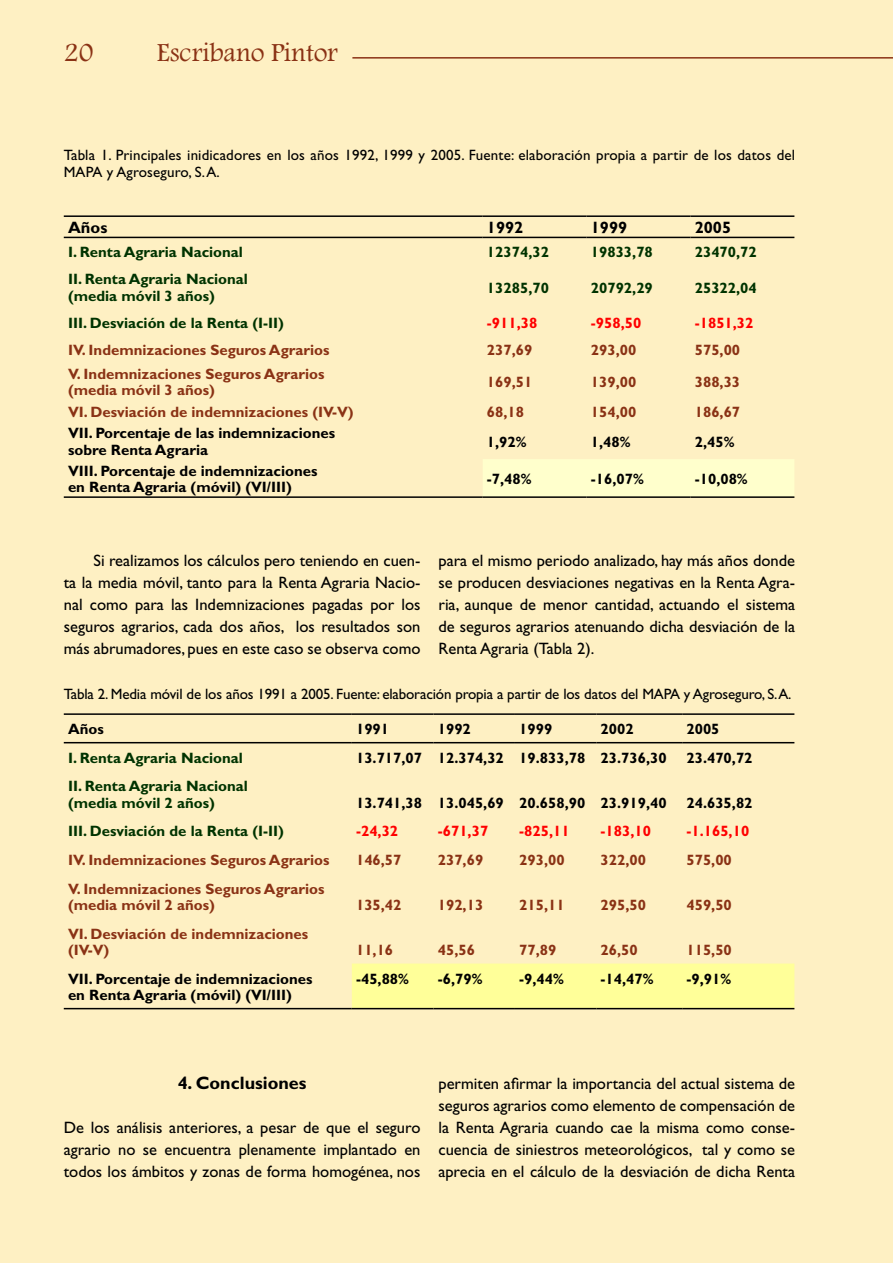
<style>
.page{position:relative;width:893px;height:1263px;background:#fef0c3}
.page>*{position:absolute;margin:0;border:0;box-sizing:border-box;transform-origin:0 0}
.t1{font:27px "Footlight MT Light";color:#8a3215}
.t2{font:700 18px "Gill Sans";color:#000}
.t3{font:16.5px/22px "Gill Sans";color:#000;text-align:justify}
.t4{font:700 16.5px "Gill Sans";color:#000}
.t5{font:700 15px/16.5px "Gill Sans";color:#8a3215}
.t6{font:700 15px/16.5px "Gill Sans";color:#000}
.t7{font:700 15px/16.5px "Gill Sans";color:#030}
.t8{font:15px/16.5px "Gill Sans";letter-spacing:.01em;color:#000}
.t9{font:15px "Gill Sans";letter-spacing:-.01em;color:#000}
.t10{font:700 15px "Gill Sans";color:#f00}
</style>
<div class="page">
<hr style="left:352px;top:57px;width:541px;height:2px;background:#8a3215">
<div style="left:483px;top:459px;width:311px;height:37px;background:#ffc"></div>
<hr style="left:64px;top:215px;width:419px;height:2px;background:#000">
<hr style="left:483px;top:215px;width:104px;height:2px;background:#000">
<hr style="left:587px;top:215px;width:103px;height:2px;background:#000">
<hr style="left:690px;top:215px;width:104px;height:2px;background:#000">
<hr style="left:64px;top:237px;width:419px;height:1px;background:#000">
<hr style="left:483px;top:237px;width:104px;height:1px;background:#000">
<hr style="left:587px;top:237px;width:103px;height:1px;background:#000">
<hr style="left:690px;top:237px;width:104px;height:1px;background:#000">
<hr style="left:64px;top:496px;width:419px;height:2px;background:#000">
<hr style="left:483px;top:496px;width:104px;height:2px;background:#000">
<hr style="left:587px;top:496px;width:103px;height:2px;background:#000">
<hr style="left:690px;top:496px;width:104px;height:2px;background:#000">
<div style="left:352px;top:963px;width:442px;height:45px;background:#ff9"></div>
<hr style="left:64px;top:713px;width:288px;height:2px;background:#000">
<hr style="left:352px;top:713px;width:82px;height:2px;background:#000">
<hr style="left:434px;top:713px;width:81px;height:2px;background:#000">
<hr style="left:515px;top:713px;width:81px;height:2px;background:#000">
<hr style="left:596px;top:713px;width:86px;height:2px;background:#000">
<hr style="left:682px;top:713px;width:112px;height:2px;background:#000">
<hr style="left:64px;top:742px;width:288px;height:1px;background:#000">
<hr style="left:352px;top:742px;width:82px;height:1px;background:#000">
<hr style="left:434px;top:742px;width:81px;height:1px;background:#000">
<hr style="left:515px;top:742px;width:81px;height:1px;background:#000">
<hr style="left:596px;top:742px;width:86px;height:1px;background:#000">
<hr style="left:682px;top:742px;width:112px;height:1px;background:#000">
<hr style="left:64px;top:1008px;width:288px;height:1px;background:#000">
<hr style="left:352px;top:1008px;width:82px;height:1px;background:#000">
<hr style="left:434px;top:1008px;width:81px;height:1px;background:#000">
<hr style="left:515px;top:1008px;width:81px;height:1px;background:#000">
<hr style="left:596px;top:1008px;width:86px;height:1px;background:#000">
<hr style="left:682px;top:1008px;width:112px;height:1px;background:#000">
<h1 class="t1" style="left:64px;top:37px;width:31px">20</h1>
<h1 class="t1" style="left:157px;top:37px;width:183px">Escribano Pintor</h1>
<p class="t8" style="left:64px;top:147px;width:733px">Tabla 1. Principales inidicadores en los años 1992, 1999 y 2005. Fuente: elaboración propia a partir de los datos del<br>MAPA y Agroseguro, S. A.</p>
<p class="t4" style="left:68px;top:218px;width:41px">Años</p>
<p class="t4" style="left:487px;top:218px;width:38px">1992</p>
<p class="t4" style="left:591px;top:218px;width:38px">1999</p>
<p class="t4" style="left:695px;top:218px;width:38px">2005</p>
<p class="t7" style="left:68px;top:243px;width:176px">I. Renta Agraria Nacional</p>
<p class="t7" style="left:487px;top:243px;width:64px">12374,32</p>
<p class="t7" style="left:591px;top:243px;width:64px">19833,78</p>
<p class="t7" style="left:695px;top:243px;width:64px">23470,72</p>
<p class="t7" style="left:68px;top:271px;width:181px">II. Renta Agraria Nacional (media móvil 3 años)</p>
<p class="t7" style="left:487px;top:279px;width:64px">13285,70</p>
<p class="t7" style="left:591px;top:279px;width:64px">20792,29</p>
<p class="t7" style="left:695px;top:279px;width:64px">25322,04</p>
<p class="t7" style="left:68px;top:315px;width:217px">III. Desviación de la Renta (I-II)</p>
<p class="t10" style="left:487px;top:314px;width:52px">-911,38</p>
<p class="t10" style="left:591px;top:314px;width:52px">-958,50</p>
<p class="t10" style="left:695px;top:314px;width:60px">-1851,32</p>
<p class="t5" style="left:68px;top:342px;width:263px">IV. Indemnizaciones Seguros Agrarios</p>
<p class="t5" style="left:487px;top:342px;width:47px">237,69</p>
<p class="t5" style="left:591px;top:342px;width:47px">293,00</p>
<p class="t5" style="left:695px;top:342px;width:47px">575,00</p>
<p class="t5" style="left:68px;top:365px;width:258px">V. Indemnizaciones Seguros Agrarios (media móvil 3 años)</p>
<p class="t5" style="left:487px;top:373px;width:47px">169,51</p>
<p class="t5" style="left:591px;top:373px;width:47px">139,00</p>
<p class="t5" style="left:695px;top:373px;width:47px">388,33</p>
<p class="t5" style="left:68px;top:403px;width:287px">VI. Desviación de indemnizaciones (IV-V)</p>
<p class="t5" style="left:487px;top:403px;width:39px">68,18</p>
<p class="t5" style="left:591px;top:403px;width:47px">154,00</p>
<p class="t5" style="left:695px;top:403px;width:47px">186,67</p>
<p class="t6" style="left:68px;top:425px;width:269px">VII. Porcentaje de las indemnizaciones sobre Renta Agraria</p>
<p class="t6" style="left:487px;top:433px;width:41px">1,92%</p>
<p class="t6" style="left:591px;top:433px;width:41px">1,48%</p>
<p class="t6" style="left:695px;top:433px;width:41px">2,45%</p>
<p class="t6" style="left:68px;top:462px;width:251px">VIII. Porcentaje de indemnizaciones en Renta Agraria (móvil) (VI/III)</p>
<p class="t6" style="left:487px;top:470px;width:46px">-7,48%</p>
<p class="t6" style="left:591px;top:470px;width:54px">-16,07%</p>
<p class="t6" style="left:695px;top:470px;width:54px">-10,08%</p>
<p class="t3" style="left:64px;top:549px;width:358px;text-indent:30px">Si realizamos los cálculos pero teniendo en cuen&shy;ta la media móvil, tanto para la Renta Agraria Nacio&shy;nal como para las Indemnizaciones pagadas por los seguros agrarios, cada dos años, los resultados son más abrumadores, pues en este caso se observa como</p>
<p class="t3" style="left:438px;top:549px;width:358px">para el mismo periodo analizado, hay más años donde se producen desviaciones negativas en la Renta Agra&shy;ria, aunque de menor cantidad, actuando el sistema de seguros agrarios atenuando dicha desviación de la Renta Agraria (Tabla 2).</p>
<p class="t9" style="left:64px;top:685px;width:729px">Tabla 2. Media móvil de los años 1991 a 2005. Fuente: elaboración propia a partir de los datos del MAPA y Agroseguro, S.A.</p>
<p class="t6" style="left:68px;top:721px;width:37px">Años</p>
<p class="t6" style="left:356px;top:721px;width:35px">1991</p>
<p class="t6" style="left:438px;top:721px;width:35px">1992</p>
<p class="t6" style="left:519px;top:721px;width:35px">1999</p>
<p class="t6" style="left:601px;top:721px;width:35px">2002</p>
<p class="t6" style="left:686px;top:721px;width:35px">2005</p>
<p class="t7" style="left:68px;top:749px;width:176px">I. Renta Agraria Nacional</p>
<p class="t6" style="left:356px;top:749px;width:312px">13.717,07 12.374,32 19.833,78 23.736,30</p>
<p class="t6" style="left:686px;top:749px;width:68px">23.470,72</p>
<p class="t7" style="left:68px;top:778px;width:181px">II. Renta Agraria Nacional (media móvil 2 años)</p>
<p class="t6" style="left:356px;top:794px;width:312px">13.741,38 13.045,69 20.658,90 23.919,40</p>
<p class="t6" style="left:686px;top:794px;width:68px">24.635,82</p>
<p class="t7" style="left:68px;top:823px;width:217px">III. Desviación de la Renta (I-II)</p>
<p class="t10" style="left:356px;top:822px;width:44px">-24,32</p>
<p class="t10" style="left:438px;top:822px;width:52px">-671,37</p>
<p class="t10" style="left:519px;top:822px;width:52px">-825,11</p>
<p class="t10" style="left:601px;top:822px;width:52px">-183,10</p>
<p class="t10" style="left:686px;top:822px;width:64px">-1.165,10</p>
<p class="t5" style="left:68px;top:851px;width:263px">IV. Indemnizaciones Seguros Agrarios</p>
<p class="t5" style="left:356px;top:851px;width:47px">146,57</p>
<p class="t5" style="left:438px;top:851px;width:47px">237,69</p>
<p class="t5" style="left:519px;top:851px;width:47px">293,00</p>
<p class="t5" style="left:601px;top:851px;width:47px">322,00</p>
<p class="t5" style="left:686px;top:851px;width:47px">575,00</p>
<p class="t5" style="left:68px;top:880px;width:258px">V. Indemnizaciones Seguros Agrarios (media móvil 2 años)</p>
<p class="t5" style="left:356px;top:896px;width:47px">135,42</p>
<p class="t5" style="left:438px;top:896px;width:47px">192,13</p>
<p class="t5" style="left:519px;top:896px;width:47px">215,11</p>
<p class="t5" style="left:601px;top:896px;width:47px">295,50</p>
<p class="t5" style="left:686px;top:896px;width:47px">459,50</p>
<p class="t5" style="left:68px;top:925px;width:242px">VI. Desviación de indemnizaciones (IV-V)</p>
<p class="t5" style="left:356px;top:941px;width:39px">11,16</p>
<p class="t5" style="left:438px;top:941px;width:39px">45,56</p>
<p class="t5" style="left:519px;top:941px;width:39px">77,89</p>
<p class="t5" style="left:601px;top:941px;width:39px">26,50</p>
<p class="t5" style="left:686px;top:941px;width:47px">115,50</p>
<p class="t6" style="left:68px;top:970px;width:246px">VII. Porcentaje de indemnizaciones en Renta Agraria (móvil) (VI/III)</p>
<p class="t6" style="left:356px;top:970px;width:54px">-45,88%</p>
<p class="t6" style="left:438px;top:970px;width:46px">-6,79%</p>
<p class="t6" style="left:519px;top:970px;width:46px">-9,44%</p>
<p class="t6" style="left:601px;top:970px;width:54px">-14,47%</p>
<p class="t6" style="left:686px;top:970px;width:46px">-9,91%</p>
<p class="t2" style="left:178px;top:1072px;width:130px">4. Conclusiones</p>
<p class="t3" style="left:64px;top:1116px;width:358px">De los análisis anteriores, a pesar de que el seguro agrario no se encuentra plenamente implantado en todos los ámbitos y zonas de forma homogénea, nos</p>
<p class="t3" style="left:438px;top:1072px;width:358px">permiten afirmar la importancia del actual sistema de seguros agrarios como elemento de compensación de la Renta Agraria cuando cae la misma como conse&shy;cuencia de siniestros meteorológicos, tal y como se aprecia en el cálculo de la desviación de dicha Renta</p>
</div>
